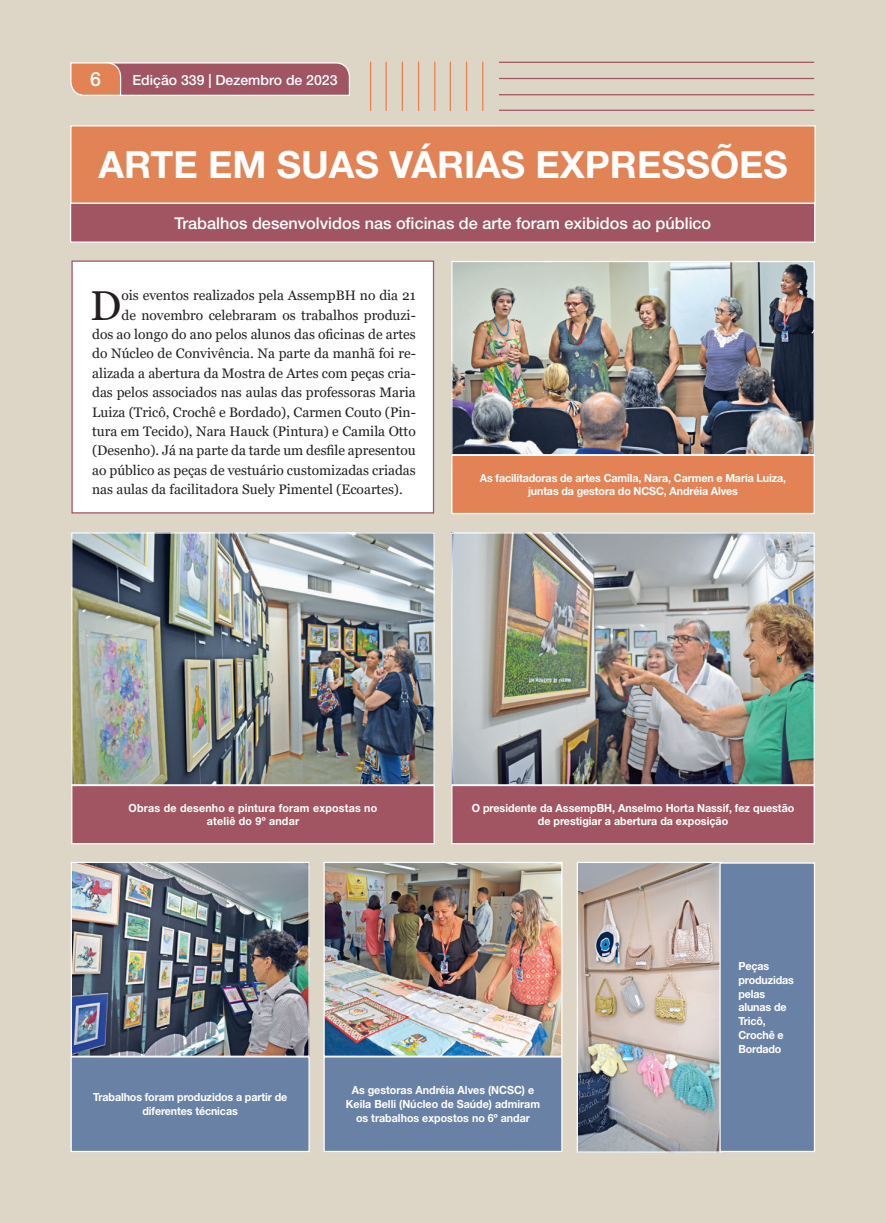
<style>
.page{position:relative;width:886px;height:1223px;background:#fff}
.page>*{position:absolute;margin:0;border:0;box-sizing:border-box;transform-origin:0 0}
.Corpo_texto{font:41.75px "Georgia";color:#231f20}
.título_materia{font:700 37.5px "Helvetica Neue LT Std";color:#fff}
.t1{font:500 19.62px "Helvetica Neue LT Std";color:#fff}
.subtitulo_materia{font:500 16.25px "Helvetica Neue LT Std";color:#fff}
.t2{font:500 14px "Helvetica Neue LT Std";color:#fff}
.Corpo_texto-2{font:13.75px "Georgia";color:#231f20}
.t3{font:700 11.25px/13.8px "Helvetica Neue LT Std";color:#fff;text-align:center;scale:.95 1}
.t4{font:700 11.25px/13.8px "Helvetica Neue LT Std";letter-spacing:.02em;color:#fff;text-align:center;scale:.95 1}
</style>
<div class="page">
<div style="left:0;top:0;width:886px;height:1222px;background:#ddd5c6"></div>
<svg style="left:70px;top:62px;width:280px;height:34px;background:#b36c6f"></svg>
<div style="left:70px;top:125px;width:746px;height:79px;background:#e28356;border:1px solid #fff"></div>
<div style="left:70px;top:203px;width:745px;height:40px;background:#a15563;border:1px solid #fff"></div>
<div style="left:71px;top:260px;width:363px;height:253px;background:#fff;border:1px solid #a15461"></div>
<hr style="left:499px;top:62px;width:315px;height:1px;background:#a15461">
<hr style="left:499px;top:78px;width:315px;height:1px;background:#a15461">
<hr style="left:499px;top:94px;width:315px;height:1px;background:#a15461">
<hr style="left:499px;top:110px;width:315px;height:1px;background:#a15461">
<hr style="left:418px;top:62px;width:1px;height:49px;background:#e48256">
<hr style="left:482px;top:62px;width:1px;height:49px;background:#e48256">
<hr style="left:402px;top:62px;width:1px;height:49px;background:#e48256">
<hr style="left:466px;top:62px;width:1px;height:49px;background:#e48256">
<hr style="left:385px;top:62px;width:2px;height:49px;background:#e48256">
<hr style="left:450px;top:62px;width:1px;height:49px;background:#e48256">
<hr style="left:370px;top:62px;width:1px;height:49px;background:#e48256">
<hr style="left:434px;top:62px;width:1px;height:49px;background:#e48256">
<img style="left:453px;top:263px;width:360px;height:190px">
<div style="left:451px;top:261px;width:364px;height:194px;border:1px solid #fff"></div>
<img style="left:73px;top:534px;width:360px;height:249px">
<div style="left:71px;top:532px;width:364px;height:253px;border:1px solid #fff"></div>
<img style="left:453px;top:534px;width:360px;height:249px">
<div style="left:451px;top:532px;width:364px;height:253px;border:1px solid #fff"></div>
<img style="left:73px;top:863px;width:235px;height:191px">
<div style="left:71px;top:861px;width:239px;height:195px;border:1px solid #fff"></div>
<img style="left:325px;top:863px;width:235px;height:191px">
<div style="left:323px;top:861px;width:239px;height:195px;border:1px solid #fff"></div>
<img style="left:579px;top:863px;width:140px;height:287px">
<div style="left:577px;top:861px;width:146px;height:291px;border:1px solid #fff"></div>
<svg style="left:451px;top:454px;width:364px;height:60px;background:#e3895e"></svg>
<svg style="left:70px;top:1055px;width:240px;height:97px;background:#7086a8"></svg>
<svg style="left:323px;top:1055px;width:240px;height:97px;background:#7187a9"></svg>
<svg style="left:719px;top:861px;width:96px;height:291px;background:#7388aa"></svg>
<svg style="left:71px;top:784px;width:364px;height:61px;background:#a7606d"></svg>
<svg style="left:451px;top:784px;width:364px;height:61px;background:#a6606d"></svg>
<p class="t1" style="left:90px;top:68px;width:12px">6</p>
<p class="t2" style="left:132px;top:72px;width:207px">Edição 339 | Dezembro de 2023</p>
<p class="título_materia" style="left:98px;top:141px;width:691px">ARTE EM SUAS VÁRIAS EXPRESSÕES</p>
<p class="subtitulo_materia" style="left:174px;top:213px;width:538px">Trabalhos desenvolvidos nas oficinas de arte foram exibidos ao público</p>
<p class="Corpo_texto" style="left:90px;top:280px;width:33px">D</p>
<p class="Corpo_texto-2" style="left:121px;top:287px;width:296px">ois eventos realizados pela AssempBH no dia 21</p>
<p class="Corpo_texto-2" style="left:121px;top:306px;width:296px">de novembro celebraram os trabalhos produzi-</p>
<p class="Corpo_texto-2" style="left:92px;top:326px;width:325px">dos ao longo do ano pelos alunos das oficinas de artes</p>
<p class="Corpo_texto-2" style="left:92px;top:345px;width:325px">do Núcleo de Convivência. Na parte da manhã foi re-</p>
<p class="Corpo_texto-2" style="left:92px;top:365px;width:325px">alizada a abertura da Mostra de Artes com peças cria-</p>
<p class="Corpo_texto-2" style="left:92px;top:384px;width:325px">das pelos associados nas aulas das professoras Maria</p>
<p class="Corpo_texto-2" style="left:92px;top:403px;width:325px">Luiza (Tricô, Crochê e Bordado), Carmen Couto (Pin-</p>
<p class="Corpo_texto-2" style="left:92px;top:423px;width:325px">tura em Tecido), Nara Hauck (Pintura) e Camila Otto</p>
<p class="Corpo_texto-2" style="left:92px;top:442px;width:325px">(Desenho). Já na parte da tarde um desfile apresentou</p>
<p class="Corpo_texto-2" style="left:92px;top:461px;width:325px">ao público as peças de vestuário customizadas criadas</p>
<p class="Corpo_texto-2" style="left:92px;top:481px;width:312px">nas aulas da facilitadora Suely Pimentel (Ecoartes).</p>
<p class="t3" style="left:480px;top:470px;width:324px">As facilitadoras de artes Camila, Nara, Carmen e Maria Luiza, juntas da gestora do NCSC, Andréia Alves</p>
<p class="t4" style="left:129px;top:800px;width:263px">Obras de desenho e pintura foram expostas no ateliê do 9º andar</p>
<p class="t3" style="left:472px;top:800px;width:341px">O presidente da AssempBH, Anselmo Horta Nassif, fez questão de prestigiar a abertura da exposição</p>
<p class="t3" style="left:93px;top:1090px;width:206px">Trabalhos foram produzidos a partir de diferentes técnicas</p>
<p class="t3" style="left:346px;top:1083px;width:206px">As gestoras Andréia Alves (NCSC) e<br>Keila Belli (Núcleo de Saúde) admiram os trabalhos expostos no 6º andar</p>
<p class="t3" style="left:738px;top:958px;width:60px;text-align:left">Peças produzidas pelas alunas de<br>Tricô,<br>Crochê e<br>Bordado</p>
</div>
